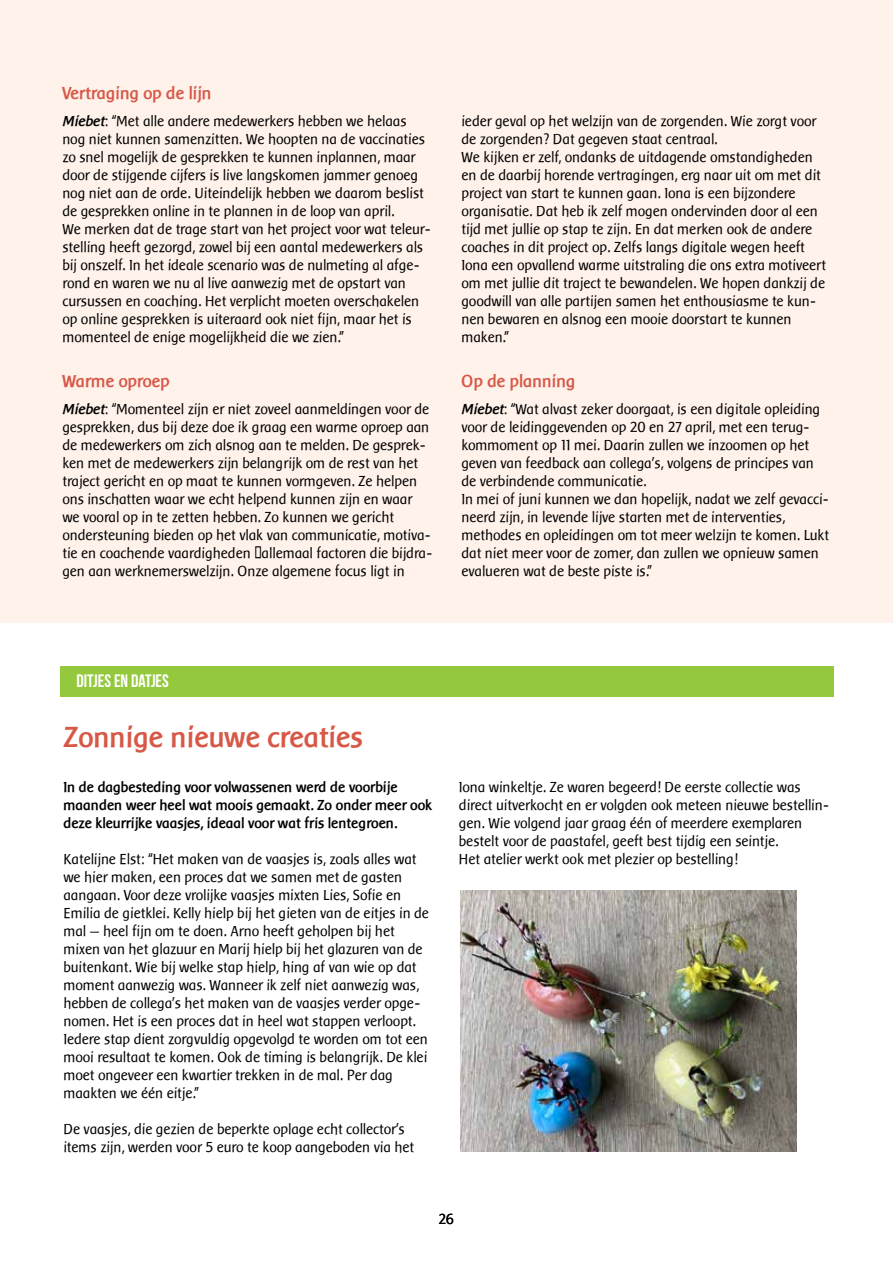
<style>
.page{position:relative;width:893px;height:1263px;background:#fff}
.page>*{position:absolute;margin:0;border:0;box-sizing:border-box;transform-origin:0 0}
.t1{font:700 30px "Baar Sophia";letter-spacing:-.005em;color:#d75846}
.t2{font:700 18px "Baar Sophia";letter-spacing:-.005em;color:#d75846}
.t3{font:18px "Bebas Neue";color:#fff}
.t4{font:15px/18px "Baar Sophia";letter-spacing:-.005em;color:#000}
.t5{font:700 15px/18px "Baar Sophia";letter-spacing:-.005em;color:#000}
.s1{font-weight:700;font-style:italic}
</style>
<div class="page">
<div style="left:0;top:0;width:893px;height:622px;background:#fff2eb"></div>
<div style="left:60px;top:666px;width:773px;height:30px;background:#95c93d"></div>
<img style="left:461px;top:890px;width:336px;height:262px">
<p class="t2" style="left:63px;top:83px;width:151px">Vertraging op de lijn</p>
<p class="t4" style="left:63px;top:112px;width:370px"><span class="s1">Miebet</span>: “Met alle andere medewerkers hebben we helaas nog niet kunnen samenzitten. We hoopten na de vaccinaties zo snel mogelijk de gesprekken te kunnen inplannen, maar door de stijgende cijfers is live langskomen jammer genoeg nog niet aan de orde. Uiteindelijk hebben we daarom beslist de gesprekken online in te plannen in de loop van april.<br>We merken dat de trage start van het project voor wat teleur&shy;stelling heeft gezorgd, zowel bij een aantal medewerkers als bij onszelf. In het ideale scenario was de nulmeting al afge&shy;rond en waren we nu al live aanwezig met de opstart van cursussen en coaching. Het verplicht moeten overschakelen op online gesprekken is uiteraard ook niet fijn, maar het is momenteel de enige mogelijkheid die we zien.”</p>
<p class="t2" style="left:63px;top:371px;width:109px">Warme oproep</p>
<p class="t4" style="left:63px;top:400px;width:371px"><span class="s1">Miebet</span>: “Momenteel zijn er niet zoveel aanmeldingen voor de gesprekken, dus bij deze doe ik graag een warme oproep aan de medewerkers om zich alsnog aan te melden. De gesprek&shy;ken met de medewerkers zijn belangrijk om de rest van het traject gericht en op maat te kunnen vormgeven. Ze helpen ons inschatten waar we echt helpend kunnen zijn en waar we vooral op in te zetten hebben. Zo kunnen we gericht ondersteuning bieden op het vlak van communicatie, motiva&shy;tie en coachende vaardigheden ーallemaal factoren die bijdra&shy;gen aan werknemerswelzijn. Onze algemene focus ligt in</p>
<p class="t4" style="left:462px;top:112px;width:366px">ieder geval op het welzijn van de zorgenden. Wie zorgt voor de zorgenden? Dat gegeven staat centraal.<br>We kijken er zelf, ondanks de uitdagende omstandigheden en de daarbij horende vertragingen, erg naar uit om met dit project van start te kunnen gaan. Iona is een bijzondere organisatie. Dat heb ik zelf mogen ondervinden door al een tijd met jullie op stap te zijn. En dat merken ook de andere coaches in dit project op. Zelfs langs digitale wegen heeft Iona een opvallend warme uitstraling die ons extra motiveert om met jullie dit traject te bewandelen. We hopen dankzij de goodwill van alle partijen samen het enthousiasme te kun&shy;nen bewaren en alsnog een mooie doorstart te kunnen maken.”</p>
<p class="t2" style="left:462px;top:371px;width:115px">Op de planning</p>
<p class="t4" style="left:462px;top:400px;width:369px"><span class="s1">Miebet</span>: “Wat alvast zeker doorgaat, is een digitale opleiding voor de leidinggevenden op 20 en 27 april, met een terug&shy;kommoment op 11 mei. Daarin zullen we inzoomen op het geven van feedback aan collega’s, volgens de principes van de verbindende communicatie.<br>In mei of juni kunnen we dan hopelijk, nadat we zelf gevacci&shy;neerd zijn, in levende lijve starten met de interventies, methodes en opleidingen om tot meer welzijn te komen. Lukt dat niet meer voor de zomer, dan zullen we opnieuw samen evalueren wat de beste piste is.”</p>
<p class="t3" style="left:77px;top:671px;width:94px">DITJES EN DATJES</p>
<h1 class="t1" style="left:65px;top:721px;width:300px">Zonnige nieuwe creaties</h1>
<p class="t5" style="left:64px;top:778px;width:370px">In de dagbesteding voor volwassenen werd de voorbije maanden weer heel wat moois gemaakt. Zo onder meer ook deze kleurrijke vaasjes, ideaal voor wat fris lentegroen.</p>
<p class="t4" style="left:64px;top:850px;width:367px">Katelijne Elst: “Het maken van de vaasjes is, zoals alles wat we hier maken, een proces dat we samen met de gasten aangaan. Voor deze vrolijke vaasjes mixten Lies, Sofie en Emilia de gietklei. Kelly hielp bij het gieten van de eitjes in de mal — heel fijn om te doen. Arno heeft geholpen bij het mixen van het glazuur en Marij hielp bij het glazuren van de buitenkant. Wie bij welke stap hielp, hing af van wie op dat moment aanwezig was. Wanneer ik zelf niet aanwezig was, hebben de collega’s het maken van de vaasjes verder opge&shy;nomen. Het is een proces dat in heel wat stappen verloopt.<br>Iedere stap dient zorgvuldig opgevolgd te worden om tot een mooi resultaat te komen. Ook de timing is belangrijk. De klei moet ongeveer een kwartier trekken in de mal. Per dag maakten we één eitje.”</p>
<p class="t4" style="left:64px;top:1120px;width:352px">De vaasjes, die gezien de beperkte oplage echt collector’s items zijn, werden voor 5 euro te koop aangeboden via het</p>
<p class="t4" style="left:459px;top:778px;width:371px">Iona winkeltje. Ze waren begeerd! De eerste collectie was direct uitverkocht en er volgden ook meteen nieuwe bestellin&shy;gen. Wie volgend jaar graag één of meerdere exemplaren bestelt voor de paastafel, geeft best tijdig een seintje.<br>Het atelier werkt ook met plezier op bestelling!</p>
<p class="t4" style="left:439px;top:1210px;width:17px">26</p>
</div>
